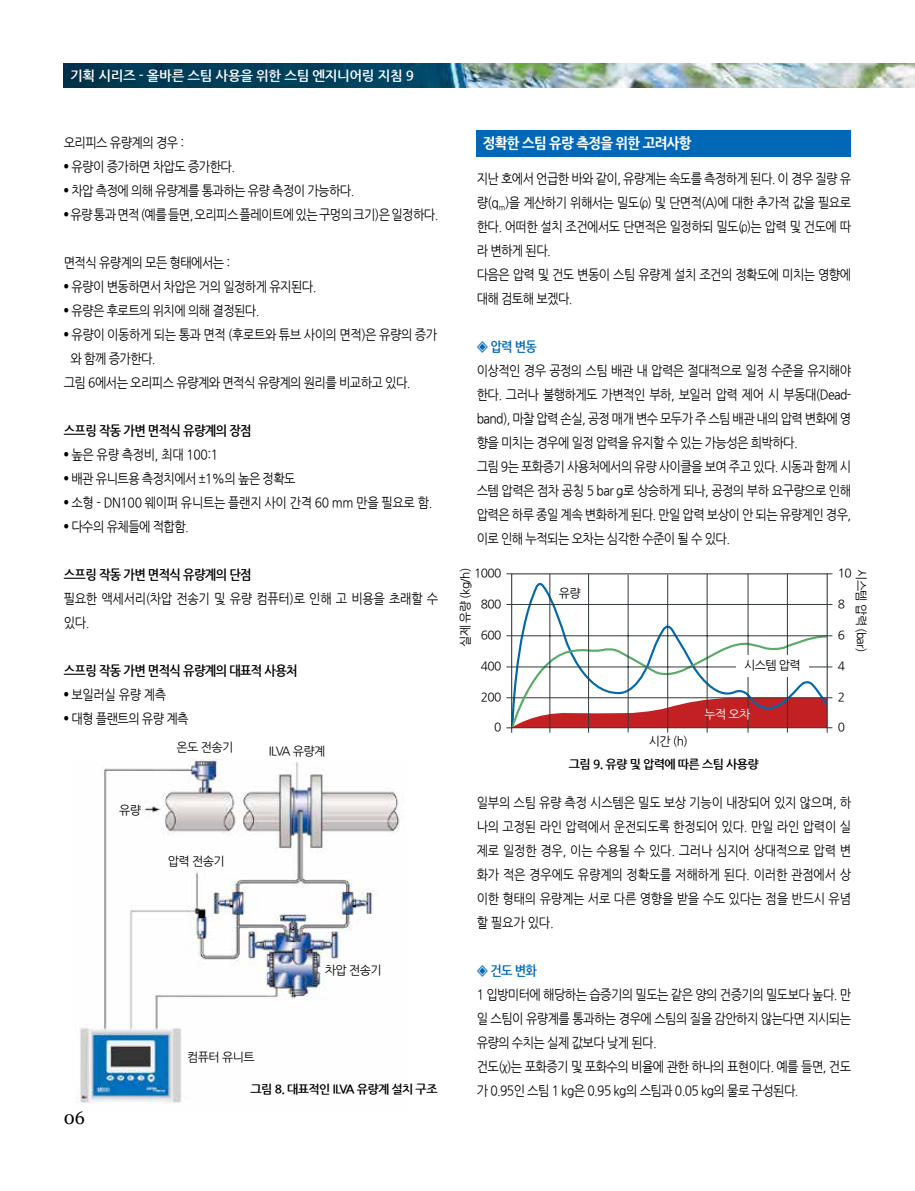
<style>
.page{position:relative;width:915px;height:1191px;background:#fff}
.page>*{position:absolute;margin:0;border:0;box-sizing:border-box;transform-origin:0 0}
.t1{font:18px "Georgia";color:#000}
.t2{font:800 15px "Nanum Gothic";letter-spacing:-.05em;color:#fff;scale:.9 1}
.t3{font:13.5px/24px "Nanum Gothic";letter-spacing:-.05em;color:#000;scale:.9 1}
.t4{font:13.5px/24px "Nanum Gothic";letter-spacing:-.03em;color:#000;scale:.9 1}
.t5{font:700 13.5px "Nanum Gothic";letter-spacing:-.05em;color:#000;scale:.9 1}
.t6{font:700 13.5px "Nanum Gothic";letter-spacing:-.025em;color:#fff}
.t7{font:700 13.5px "Nanum Gothic";letter-spacing:-.05em;color:#0068b7;scale:.9 1}
.t8{font:12px "Nanum Gothic";letter-spacing:-.05em;color:#000}
.t9{font:700 12px "Nanum Gothic";letter-spacing:-.05em;color:#000}
.t10{font:12px "Nanum Gothic";color:#fff}
</style>
<div class="page">
<img style="left:77px;top:758px;width:323px;height:346px">
<div style="left:476px;top:130px;width:374px;height:26px;background:#0068b7"></div>
<svg style="left:521px;top:580px;width:307px;height:54px"></svg>
<hr style="left:506px;top:604px;width:326px;height:1px;background:#313a3d">
<hr style="left:549px;top:574px;width:1px;height:158px;background:#313a3d">
<hr style="left:588px;top:574px;width:1px;height:158px;background:#313a3d">
<hr style="left:627px;top:574px;width:1px;height:158px;background:#313a3d">
<hr style="left:667px;top:574px;width:1px;height:158px;background:#313a3d">
<hr style="left:706px;top:574px;width:1px;height:158px;background:#313a3d">
<hr style="left:747px;top:574px;width:1px;height:158px;background:#313a3d">
<hr style="left:786px;top:574px;width:1px;height:158px;background:#313a3d">
<svg style="left:506px;top:634px;width:326px;height:98px"></svg>
<div style="left:511px;top:573px;width:316px;height:155px;border:1px solid #313a3d"></div>
<div style="left:736px;top:655px;width:72px;height:21px;background:#fff"></div>
<img style="left:64px;top:64px;width:850px;height:23px">
<p class="t6" style="left:70px;top:69px;width:345px">기획 시리즈 - 올바른 스팀 사용을 위한 스팀 엔지니어링 지침 9</p>
<p class="t3" style="left:64px;top:131px;width:135px">오리피스 유량계의 경우 :</p>
<p class="t3" style="left:64px;top:155px;width:192px"><sup>●</sup> 유량이 증가하면 차압도 증가한다.</p>
<p class="t3" style="left:64px;top:179px;width:324px"><sup>●</sup> 차압 측정에 의해 유량계를 통과하는 유량 측정이 가능하다.</p>
<p class="t3" style="left:64px;top:203px;width:417px"><sup>●</sup> 유량 통과 면적 (예를 들면, 오리피스 플레이트에 있는 구멍의 크기)은 일정하다.</p>
<p class="t3" style="left:64px;top:251px;width:186px">면적식 유량계의 모든 형태에서는 :</p>
<p class="t3" style="left:64px;top:275px;width:282px"><sup>●</sup> 유량이 변동하면서 차압은 거의 일정하게 유지된다.</p>
<p class="t3" style="left:64px;top:299px;width:219px"><sup>●</sup> 유량은 후로트의 위치에 의해 결정된다.</p>
<p class="t3" style="left:64px;top:323px;width:416px"><sup>●</sup> 유량이 이동하게 되는 통과 면적 (후로트와 튜브 사이의 면적)은 유량의 증가</p>
<p class="t3" style="left:71px;top:347px;width:96px">와 함께 증가한다.</p>
<p class="t3" style="left:64px;top:371px;width:386px">그림 6에서는 오리피스 유량계와 면적식 유량계의 원리를 비교하고 있다.</p>
<p class="t5" style="left:64px;top:424px;width:210px">스프링 작동 가변 면적식 유량계의 장점</p>
<p class="t4" style="left:64px;top:443px;width:173px"><sup>●</sup> 높은 유량 측정비, 최대 100:1</p>
<p class="t3" style="left:64px;top:467px;width:259px"><sup>●</sup> 배관 유니트용 측정치에서 ±1%의 높은 정확도</p>
<p class="t4" style="left:64px;top:491px;width:411px"><sup>●</sup> 소형 - DN100 웨이퍼 유니트는 플랜지 사이 간격 60 mm 만을 필요로 함.</p>
<p class="t3" style="left:64px;top:515px;width:140px"><sup>●</sup> 다수의 유체들에 적합함.</p>
<p class="t5" style="left:64px;top:568px;width:210px">스프링 작동 가변 면적식 유량계의 단점</p>
<p class="t4" style="left:64px;top:587px;width:417px">필요한 액세서리(차압 전송기 및 유량 컴퓨터)로 인해 고 비용을 초래할 수 있다.</p>
<p class="t5" style="left:64px;top:664px;width:261px">스프링 작동 가변 면적식 유량계의 대표적 사용처</p>
<p class="t3" style="left:64px;top:683px;width:115px"><sup>●</sup> 보일러실 유량 계측</p>
<p class="t3" style="left:64px;top:707px;width:140px"><sup>●</sup> 대형 플랜트의 유량 계측</p>
<p class="t8" style="left:119px;top:804px;width:23px">유량</p>
<p class="t8" style="left:176px;top:741px;width:58px">온도 전송기</p>
<p class="t8" style="left:168px;top:855px;width:58px">압력 전송기</p>
<p class="t8" style="left:269px;top:745px;width:58px">ILVA 유량계</p>
<h1 class="t1" style="left:64px;top:1106px;width:23px">06</h1>
<p class="t8" style="left:187px;top:1051px;width:69px">컴퓨터 유니트</p>
<p class="t8" style="left:325px;top:964px;width:58px">차압 전송기</p>
<p class="t9" style="left:250px;top:1083px;width:188px">그림 8. 대표적인 ILVA 유량계 설치 구조</p>
<p class="t2" style="left:483px;top:135px;width:233px">정확한 스팀 유량 측정을 위한 고려사항</p>
<p class="t3" style="left:476px;top:167px;width:417px">지난 호에서 언급한 바와 같이, 유량계는 속도를 측정하게 된다. 이 경우 질량 유 량(q<sub>m</sub>)을 계산하기 위해서는 밀도(ρ) 및 단면적(A)에 대한 추가적 값을 필요로 한다. 어떠한 설치 조건에서도 단면적은 일정하되 밀도(ρ)는 압력 및 건도에 따 라 변하게 된다.<br>다음은 압력 및 건도 변동이 스팀 유량계 설치 조건의 정확도에 미치는 영향에 대해 검토해 보겠다.</p>
<p class="t7" style="left:476px;top:340px;width:68px">◈ 압력 변동</p>
<p class="t3" style="left:476px;top:359px;width:417px">이상적인 경우 공정의 스팀 배관 내 압력은 절대적으로 일정 수준을 유지해야 한다. 그러나 불행하게도 가변적인 부하, 보일러 압력 제어 시 부동대(Dead&shy;band), 마찰 압력 손실, 공정 매개 변수 모두가 주 스팀 배관 내의 압력 변화에 영 향을 미치는 경우에 일정 압력을 유지할 수 있는 가능성은 희박하다.<br>그림 9는 포화증기 사용처에서의 유량 사이클을 보여 주고 있다. 시동과 함께 시 스템 압력은 점차 공칭 5 bar g로 상승하게 되나, 공정의 부하 요구량으로 인해 압력은 하루 종일 계속 변화하게 된다. 만일 압력 보상이 안 되는 유량계인 경우, 이로 인해 누적되는 오차는 심각한 수준이 될 수 있다.</p>
<p class="t8" style="left:474px;top:568px;width:29px">1000</p>
<p class="t8" style="left:480px;top:598px;width:22px">800</p>
<p class="t8" style="left:480px;top:629px;width:22px">600</p>
<p class="t8" style="left:480px;top:660px;width:22px">400</p>
<p class="t8" style="left:480px;top:691px;width:22px">200</p>
<p class="t8" style="left:494px;top:721px;width:9px">0</p>
<p class="t8" style="left:837px;top:568px;width:15px">10</p>
<p class="t8" style="left:837px;top:598px;width:9px">8</p>
<p class="t8" style="left:837px;top:629px;width:9px">6</p>
<p class="t8" style="left:837px;top:660px;width:9px">4</p>
<p class="t8" style="left:837px;top:691px;width:9px">2</p>
<p class="t8" style="left:837px;top:721px;width:9px">0</p>
<p class="t8" style="left:459px;top:647px;width:81px;rotate:-90deg">실제 유량 (kg/h)</p>
<p class="t8" style="left:866px;top:569px;width:85px;rotate:90deg">시스템 압력 (bar)</p>
<p class="t8" style="left:558px;top:587px;width:23px">유량</p>
<p class="t8" style="left:743px;top:659px;width:58px">시스템 압력</p>
<p class="t10" style="left:704px;top:708px;width:48px">누적 오차</p>
<p class="t8" style="left:648px;top:735px;width:40px">시간 (h)</p>
<p class="t9" style="left:568px;top:758px;width:191px">그림 9. 유량 및 압력에 따른 스팀 사용량</p>
<p class="t3" style="left:476px;top:791px;width:417px;text-align:justify">일부의 스팀 유량 측정 시스템은 밀도 보상 기능이 내장되어 있지 않으며, 하 나의 고정된 라인 압력에서 운전되도록 한정되어 있다. 만일 라인 압력이 실 제로 일정한 경우, 이는 수용될 수 있다. 그러나 심지어 상대적으로 압력 변 화가 적은 경우에도 유량계의 정확도를 저해하게 된다. 이러한 관점에서 상 이한 형태의 유량계는 서로 다른 영향을 받을 수도 있다는 점을 반드시 유념 할 필요가 있다.</p>
<p class="t7" style="left:476px;top:964px;width:68px">◈ 건도 변화</p>
<p class="t3" style="left:476px;top:983px;width:417px">1 입방미터에 해당하는 습증기의 밀도는 같은 양의 건증기의 밀도보다 높다. 만 일 스팀이 유량계를 통과하는 경우에 스팀의 질을 감안하지 않는다면 지시되는 유량의 수치는 실제 값보다 낮게 된다.<br>건도(χ)는 포화증기 및 포화수의 비율에 관한 하나의 표현이다. 예를 들면, 건도 가 0.95인 스팀 1 kg은 0.95 kg의 스팀과 0.05 kg의 물로 구성된다.</p>
</div>
